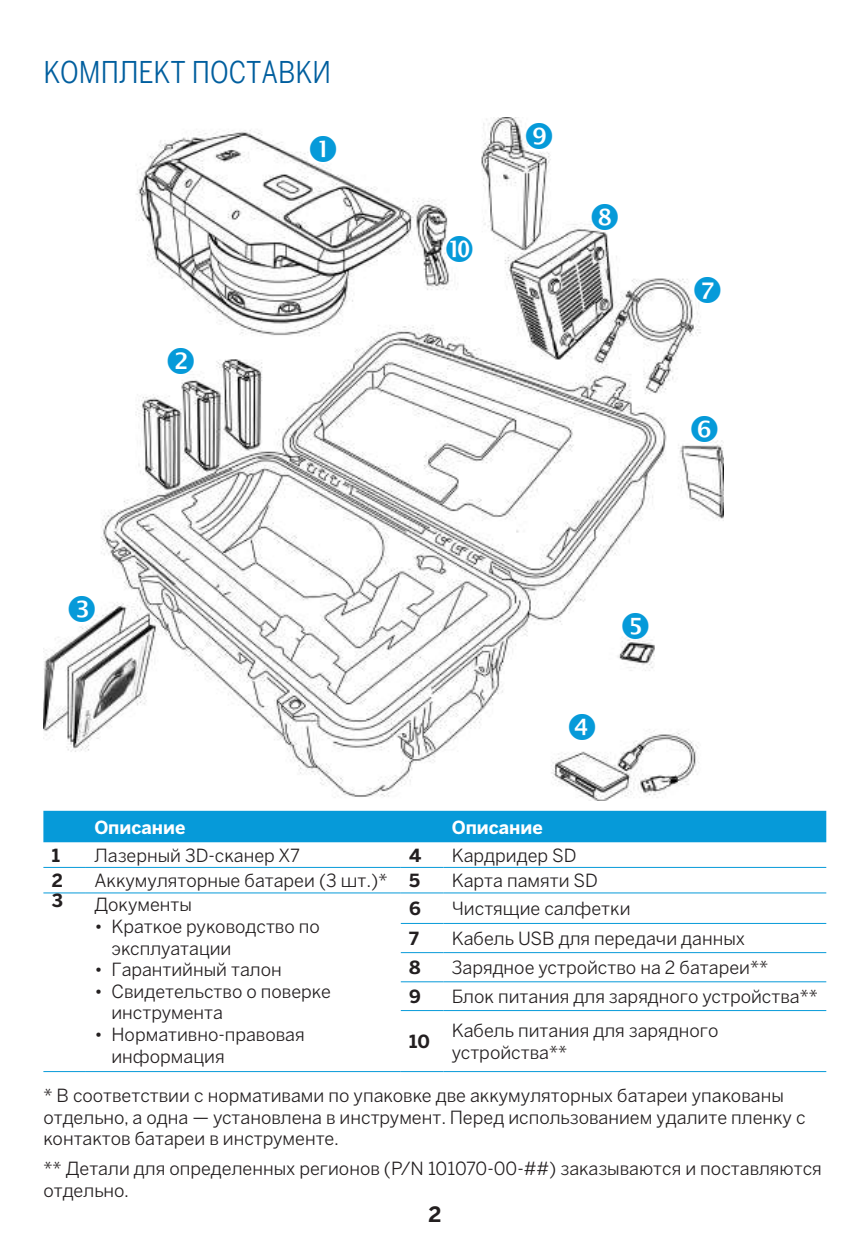
<style>
.page{position:relative;width:868px;height:1259px;background:#fff}
.page>*{position:absolute;margin:0;border:0;box-sizing:border-box;transform-origin:0 0}
.t1{font:36px "Numbers";color:#069ad9}
.t2{font:30px "Benton Sans Condensed";color:#005e9e}
.t3{font:700 21px "Benton Sans";color:#231f20}
.t4{font:18px/21.6px "Benton Sans";color:#231f20}
.t5{font:700 18px "Benton Sans";color:#fff}
.t6{font:700 18px "Benton Sans";color:#231f20}
.s1{font-weight:700}
</style>
<div class="page">
<div style="left:43px;top:811px;width:783px;height:31px;background:#069ad9"></div>
<hr style="left:43px;top:1071px;width:43px;height:1px;background:#069ad9">
<hr style="left:86px;top:1071px;width:315px;height:1px;background:#069ad9">
<hr style="left:43px;top:867px;width:43px;height:1px;background:#069ad9">
<hr style="left:86px;top:867px;width:315px;height:1px;background:#069ad9">
<hr style="left:401px;top:867px;width:42px;height:1px;background:#069ad9">
<hr style="left:443px;top:867px;width:383px;height:1px;background:#069ad9">
<hr style="left:43px;top:892px;width:43px;height:1px;background:#069ad9">
<hr style="left:86px;top:892px;width:315px;height:1px;background:#069ad9">
<hr style="left:401px;top:892px;width:42px;height:1px;background:#069ad9">
<hr style="left:443px;top:892px;width:383px;height:1px;background:#069ad9">
<hr style="left:401px;top:923px;width:42px;height:1px;background:#069ad9">
<hr style="left:443px;top:923px;width:383px;height:1px;background:#069ad9">
<hr style="left:401px;top:952px;width:42px;height:1px;background:#069ad9">
<hr style="left:443px;top:952px;width:383px;height:1px;background:#069ad9">
<hr style="left:401px;top:981px;width:42px;height:1px;background:#069ad9">
<hr style="left:443px;top:981px;width:383px;height:1px;background:#069ad9">
<hr style="left:401px;top:1010px;width:42px;height:1px;background:#069ad9">
<hr style="left:443px;top:1010px;width:383px;height:1px;background:#069ad9">
<hr style="left:401px;top:1071px;width:42px;height:1px;background:#069ad9">
<hr style="left:443px;top:1071px;width:383px;height:1px;background:#069ad9">
<img style="left:43px;top:118px;width:680px;height:683px">
<h2 class="t2" style="left:43px;top:51px;width:289px">КОМПЛЕКТ ПОСТАВКИ</h2>
<h1 class="t1" style="left:165px;top:341px;width:34px">d</h1>
<h1 class="t1" style="left:307px;top:129px;width:34px">c</h1>
<h1 class="t1" style="left:443px;top:229px;width:34px">l</h1>
<h1 class="t1" style="left:523px;top:116px;width:34px">k</h1>
<h1 class="t1" style="left:588px;top:196px;width:34px">j</h1>
<h1 class="t1" style="left:691px;top:270px;width:34px">i</h1>
<h1 class="t1" style="left:688px;top:409px;width:34px">h</h1>
<h1 class="t1" style="left:66px;top:588px;width:34px">e</h1>
<h1 class="t1" style="left:619px;top:605px;width:34px">g</h1>
<h1 class="t1" style="left:566px;top:706px;width:34px">f</h1>
<p class="t5" style="left:94px;top:814px;width:92px">Описание</p>
<p class="t5" style="left:452px;top:814px;width:92px">Описание</p>
<p class="t6" style="left:52px;top:842px;width:10px">1</p>
<p class="t4" style="left:94px;top:843px;width:207px">Лазерный 3D-сканер X7</p>
<p class="t6" style="left:409px;top:842px;width:14px">4</p>
<p class="t4" style="left:452px;top:843px;width:126px">Кардридер SD</p>
<p class="t6" style="left:52px;top:867px;width:13px">2</p>
<p class="t4" style="left:94px;top:869px;width:327px">Аккумуляторные батареи (3 шт.)* <span class="s1">5</span></p>
<p class="t4" style="left:452px;top:869px;width:148px">Карта памяти SD</p>
<p class="t6" style="left:52px;top:887px;width:13px">3</p>
<p class="t4" style="left:94px;top:893px;width:99px">Документы</p>
<p class="t4" style="left:111px;top:914px;width:210px;text-indent:-17px">• Краткое руководство по эксплуатации</p>
<p class="t4" style="left:94px;top:958px;width:189px">• Гарантийный талон</p>
<p class="t4" style="left:111px;top:979px;width:221px;text-indent:-17px">• Свидетельство о поверке инструмента</p>
<p class="t4" style="left:111px;top:1022px;width:195px;text-indent:-17px">• Нормативно-правовая информация</p>
<p class="t6" style="left:409px;top:895px;width:13px">6</p>
<p class="t4" style="left:452px;top:897px;width:180px">Чистящие салфетки</p>
<p class="t6" style="left:409px;top:925px;width:11px">7</p>
<p class="t4" style="left:452px;top:926px;width:294px">Кабель USB для передачи данных</p>
<p class="t6" style="left:409px;top:954px;width:13px">8</p>
<p class="t4" style="left:452px;top:956px;width:318px">Зарядное устройство на 2 батареи**</p>
<p class="t6" style="left:409px;top:983px;width:13px">9</p>
<p class="t4" style="left:452px;top:985px;width:367px">Блок питания для зарядного устройства**</p>
<p class="t6" style="left:409px;top:1028px;width:22px">10</p>
<p class="t4" style="left:452px;top:1019px;width:268px">Кабель питания для зарядного устройства**</p>
<p class="t4" style="left:43px;top:1083px;width:763px">* В соответствии с нормативами по упаковке две аккумуляторных батареи упакованы отдельно, а одна — установлена в инструмент. Перед использованием удалите пленку с контактов батареи в инструменте.</p>
<p class="t4" style="left:43px;top:1157px;width:779px">** Детали для определенных регионов (P/N 101070-00-##) заказываются и поставляются отдельно.</p>
<p class="t3" style="left:428px;top:1198px;width:14px">2</p>
</div>
